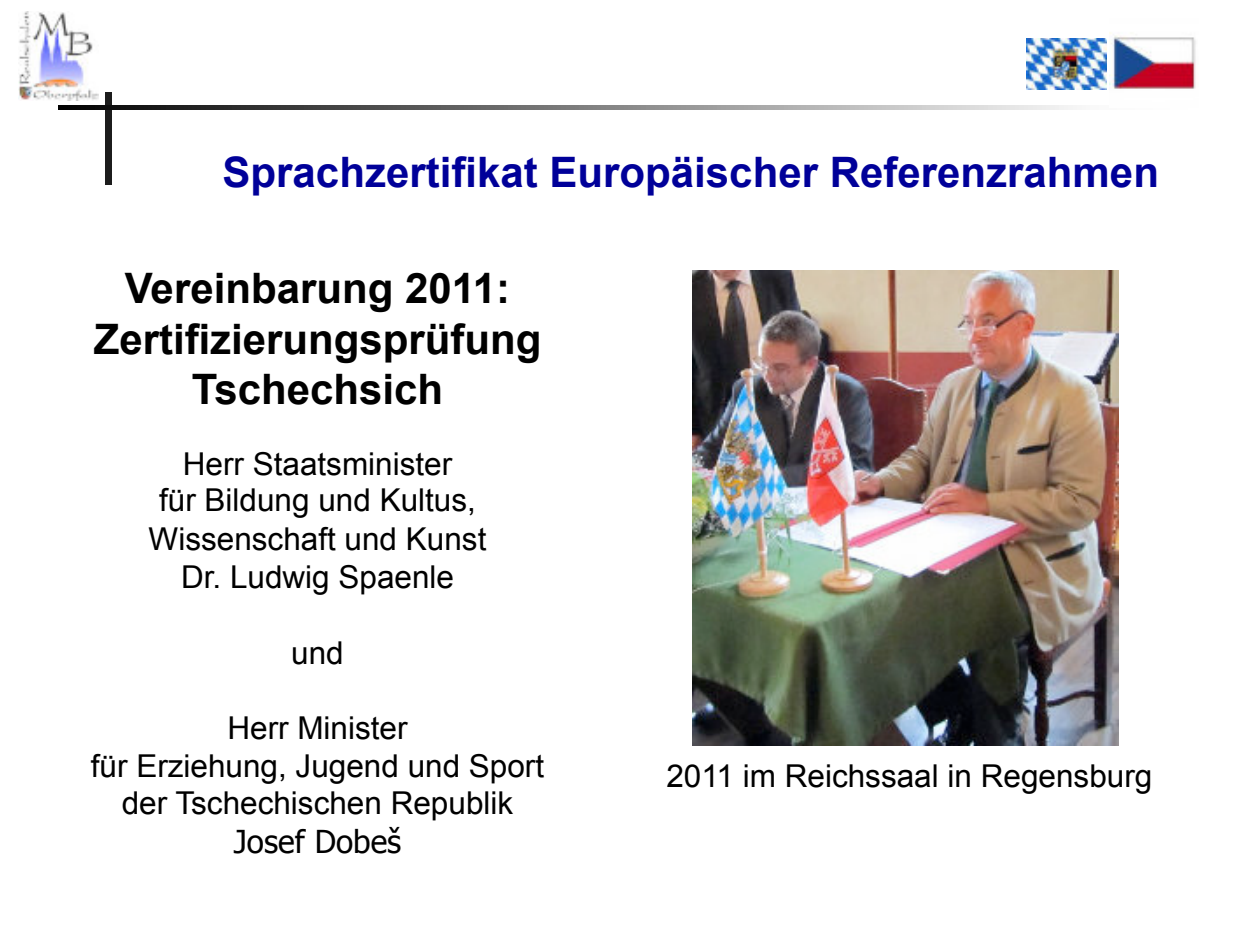
<style>
.page{position:relative;width:1260px;height:945px;background:#fff}
.page>*{position:absolute;margin:0;border:0;box-sizing:border-box;transform-origin:0 0}
.t1{font:700 42px/50.8px "Arial";color:#000;text-align:center}
.t2{font:700 42px "Arial";color:#009}
.t3{font:31.5px/37.8px "Arial";color:#000;text-align:center}
.t4{font:31.5px "Tahoma";color:#000}
</style>
<div class="page">
<div style="left:105px;top:93px;width:6px;height:92px;background:#1c1c1c"></div>
<svg style="left:59px;top:105px;width:1014px;height:5px;background:#7a7a7a"></svg>
<img style="left:1027px;top:39px;width:79px;height:50px">
<img style="left:1110px;top:32px;width:86px;height:57px">
<img style="left:18px;top:12px;width:81px;height:88px">
<img style="left:692px;top:271px;width:427px;height:474px">
<h1 class="t2" style="left:223px;top:156px;width:938px">Sprachzertifikat Europäischer Referenzrahmen</h1>
<h1 class="t1" style="left:94px;top:267px;width:449px">Vereinbarung 2011:<br>Zertifizierungsprüfung<br>Tschechsich</h1>
<p class="t3" style="left:149px;top:448px;width:339px">Herr Staatsminister<br>für Bildung und Kultus,<br>Wissenschaft und Kunst<br>Dr. Ludwig Spaenle</p>
<p class="t3" style="left:291px;top:637px;width:54px">und</p>
<p class="t3" style="left:91px;top:712px;width:455px">Herr Minister<br>für Erziehung, Jugend und Sport der Tschechischen Republik</p>
<p class="t4" style="left:234px;top:829px;width:169px">Josef Dobeš</p>
<p class="t3" style="left:666px;top:760px;width:487px">2011 im Reichssaal in Regensburg</p>
</div>
